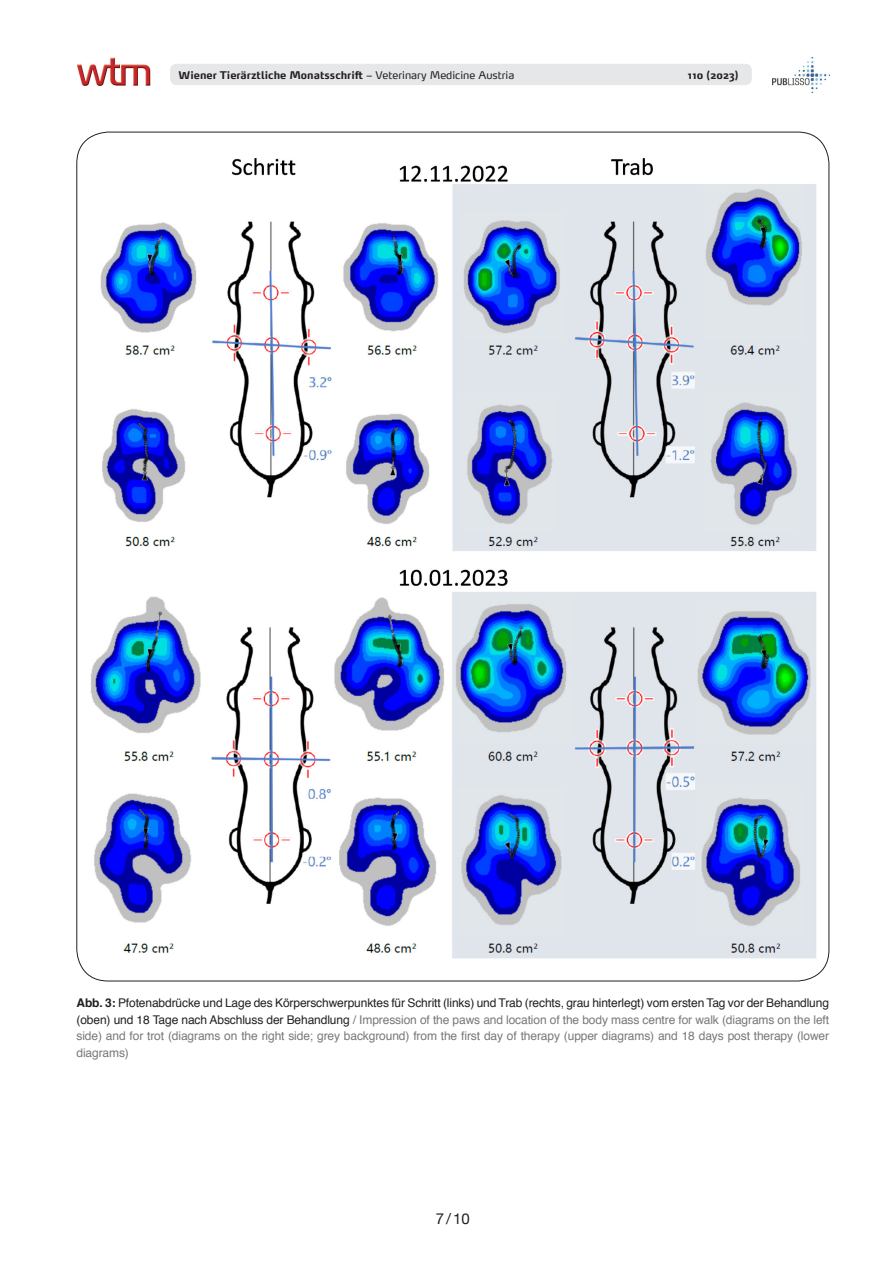
<style>
.page{position:relative;width:893px;height:1263px;background:#fff}
.page>*{position:absolute;margin:0;border:0;box-sizing:border-box;transform-origin:0 0}
.t1{font:15px "Helvetica Neue";color:#231f20}
.Tab____Abb{font:12px/16.5px "Helvetica";letter-spacing:-.01em;color:#76787b;text-align:justify}
.t2{font:700 10.5px "Max OT";color:#231f20}
.s1{font-weight:400}
.s2{font-weight:700;color:#231f20}
.s3{color:#231f20}
</style>
<div class="page">
<div style="left:170px;top:64px;width:582px;height:21px;background:#e6e7e9;border-radius:6px"></div>
<img style="left:76px;top:57px;width:75px;height:29px">
<img style="left:772px;top:58px;width:57px;height:35px">
<img style="left:91px;top:158px;width:726px;height:801px">
<p class="t2" style="left:179px;top:68px;width:337px">Wiener Tierärztliche Monatsschrift <span class="s1">– Veterinary Medicine Austria</span></p>
<p class="t2" style="left:688px;top:68px;width:52px">110 (2023)</p>
<p class="Tab____Abb" style="left:77px;top:995px;width:754px"><span class="s2">Abb. 3:</span> <span class="s3">Pfotenabdrücke und Lage des Körperschwerpunktes für Schritt (links) und Trab (rechts, grau hinterlegt) vom ersten Tag vor der Behandlung (oben) und 18 Tage nach Abschluss der Behandlung</span> / Impression of the paws and location of the body mass centre for walk (diagrams on the left side) and for trot (diagrams on the right side; grey background) from the first day of therapy (upper diagrams) and 18 days post therapy (lower diagrams)</p>
<p class="t1" style="left:436px;top:1207px;width:35px">7/10</p>
</div>
